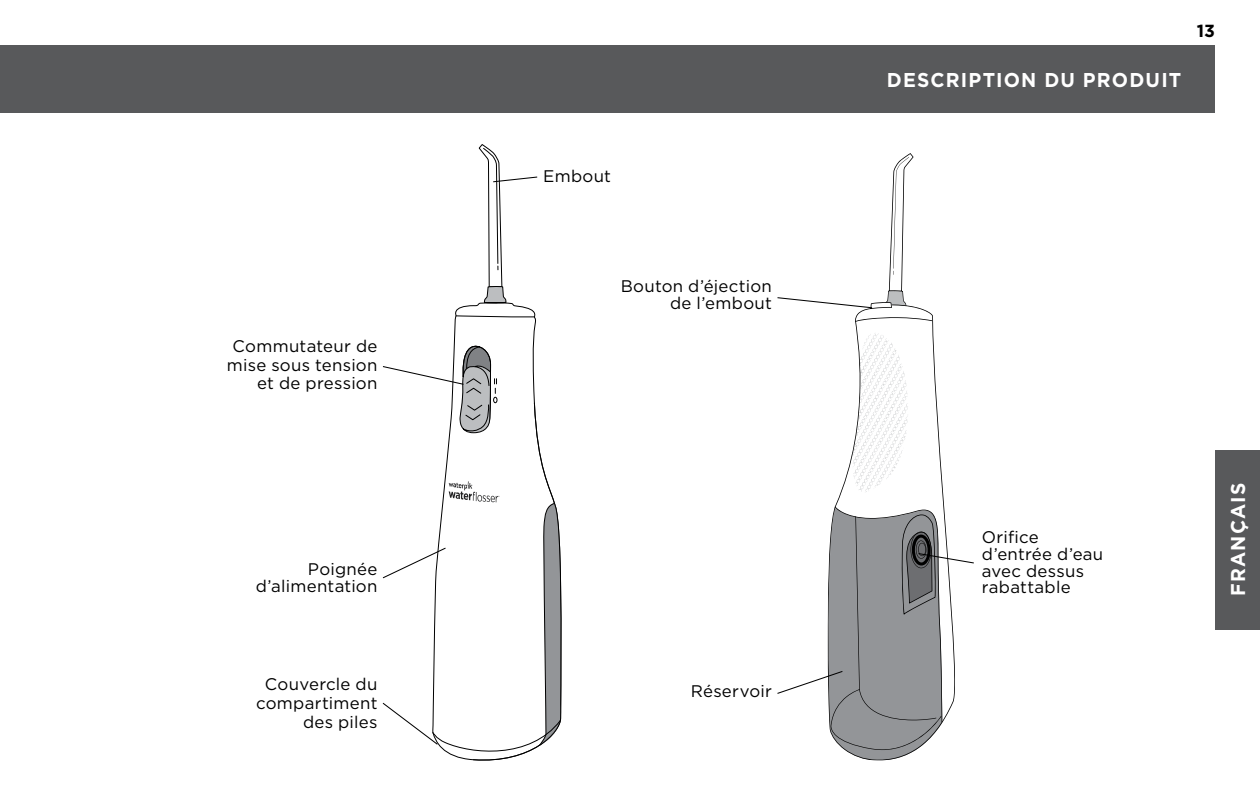
<style>
.page{position:relative;width:1260px;height:810px;background:#fff}
.page>*{position:absolute;margin:0;border:0;box-sizing:border-box;transform-origin:0 0}
.t1{font:700 20px "Gotham";letter-spacing:.06em;color:#fff;scale:.96 1}
.t2{font:700 17.5px "Gotham";color:#000}
.t3{font:16.75px/16.8px "Gotham";letter-spacing:.015em;color:#000;text-align:right}
</style>
<div class="page">
<div style="left:1215px;top:450px;width:45px;height:180px;background:#58595b"></div>
<div style="left:0;top:45px;width:1215px;height:67px;background:#58595b"></div>
<svg style="left:835px;top:314px;width:109px;height:191px"></svg>
<img style="left:856px;top:432px;width:50px;height:6px">
<img style="left:861px;top:381px;width:45px;height:7px">
<img style="left:866px;top:333px;width:23px;height:9px">
<svg style="left:432px;top:434px;width:23px;height:323px"></svg>
<svg style="left:449px;top:481px;width:6px;height:21px"></svg>
<svg style="left:455px;top:315px;width:106px;height:446px"></svg>
<svg style="left:777px;top:153px;width:155px;height:169px"></svg>
<svg style="left:382px;top:342px;width:115px;height:92px"></svg>
<svg style="left:382px;top:547px;width:65px;height:32px"></svg>
<svg style="left:777px;top:505px;width:197px;height:256px"></svg>
<svg style="left:478px;top:145px;width:60px;height:158px"></svg>
<svg style="left:382px;top:702px;width:57px;height:44px"></svg>
<p class="t3" style="left:227px;top:336px;width:152px;line-height:19px">Commutateur de mise sous tension et de pression</p>
<p class="t3" style="left:256px;top:560px;width:123px">Poignée d’alimentation</p>
<p class="t3" style="left:256px;top:675px;width:123px;line-height:19px">Couvercle du compartiment des piles</p>
<p class="t3" style="left:543px;top:167px;width:69px">Embout</p>
<p class="t3" style="left:621px;top:278px;width:153px">Bouton d’éjection de l’embout</p>
<p class="t3" style="left:691px;top:682px;width:83px">Réservoir</p>
<p class="t1" style="left:887px;top:68px;width:308px">DESCRIPTION DU PRODUIT</p>
<p class="t2" style="left:1197px;top:21px;width:20px">13</p>
<p class="t3" style="left:982px;top:528px;width:123px;text-align:left">Orifice d’entrée d’eau avec dessus rabattable</p>
<p class="t1" style="left:1226px;top:596px;width:119px;rotate:-90deg">FRANÇAIS</p>
</div>
